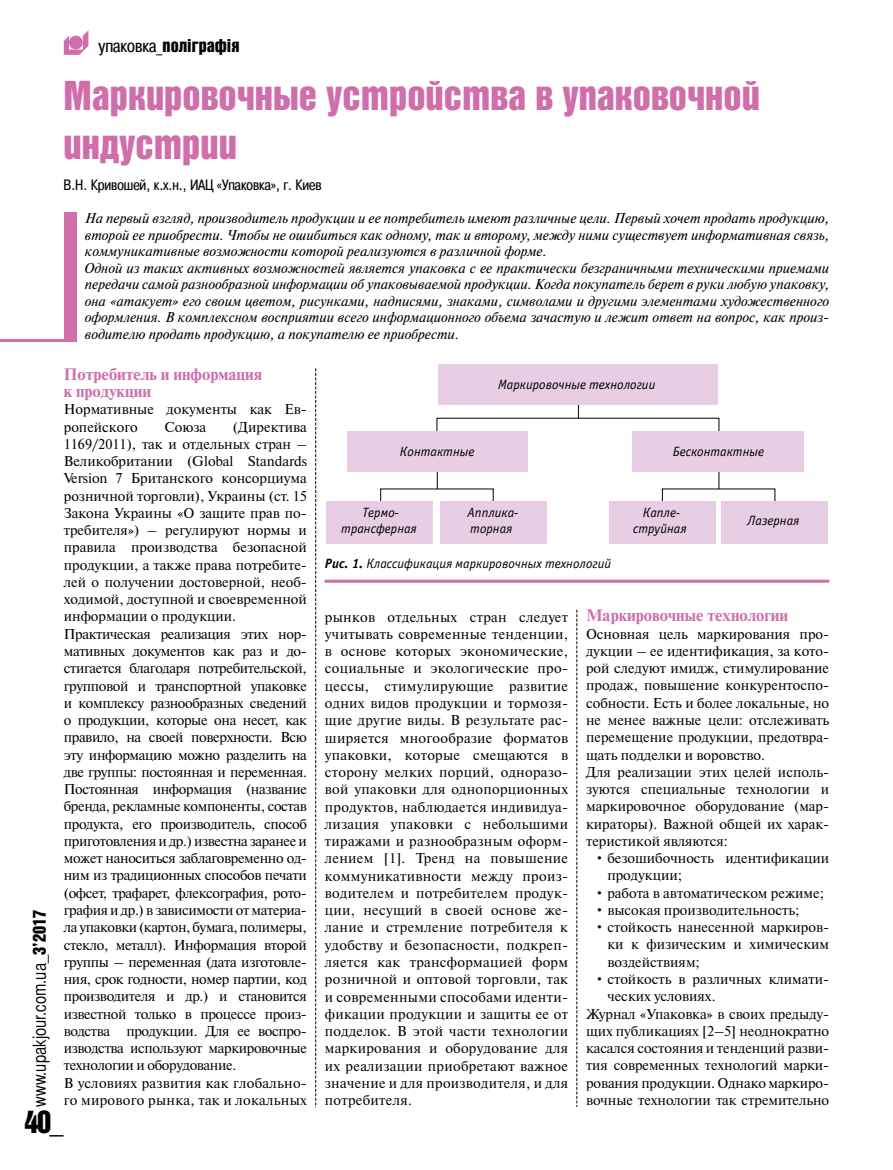
<style>
.page{position:relative;width:893px;height:1170px;background:#fff}
.page>*{position:absolute;margin:0;border:0;box-sizing:border-box;transform-origin:0 0}
.t1{font:40.5px/48.6px "Bastion Kontrast Alt C";color:#d06dab}
.t2{font:31.5px "Bastion Kontrast Alt C";color:#000}
.t3{font:18px "Bastion C";color:#000}
.t4{font:18px "Bastion Kontrast Alt C";color:#000}
.t5{font:700 16.5px/17.2px "Newton C";color:#d06dab}
.t6{font:15px "Pragmatica Cond C";color:#000}
.t7{font:14.25px/17.2px "Newton C";color:#000}
.t8{font:14.25px/17.2px "Newton C";letter-spacing:-.025em;color:#000}
.t9{font:italic 14.25px/16.5px "Newton C";color:#000}
.t10{font:italic 13.5px/16.2px "Officina Sans C";color:#000;text-align:center}
.s1{font-family:"Bastion Kontrast Alt C"}
.s2{font-family:"Pragmatica Cond C"}
.s3{font-weight:700}
</style>
<div class="page">
<svg style="left:64px;top:31px;width:24px;height:24px"></svg>
<svg style="left:577px;top:609px;width:1px;height:497px"></svg>
<svg style="left:315px;top:368px;width:1px;height:739px"></svg>
<div style="left:64px;top:213px;width:13px;height:129px;background:#d06dab"></div>
<hr style="left:0;top:339px;width:77px;height:3px;background:#d06dab">
<svg style="left:578px;top:404px;width:1px;height:14px"></svg>
<svg style="left:437px;top:472px;width:1px;height:16px"></svg>
<svg style="left:719px;top:472px;width:1px;height:16px"></svg>
<div style="left:439px;top:364px;width:279px;height:40px;background:#e7cee4"></div>
<div style="left:347px;top:431px;width:180px;height:41px;background:#e7cee4"></div>
<div style="left:633px;top:431px;width:171px;height:41px;background:#e7cee4"></div>
<div style="left:326px;top:501px;width:106px;height:43px;background:#e7cee4"></div>
<div style="left:440px;top:501px;width:106px;height:43px;background:#e7cee4"></div>
<div style="left:609px;top:501px;width:106px;height:43px;background:#e7cee4"></div>
<div style="left:722px;top:501px;width:106px;height:43px;background:#e7cee4"></div>
<hr style="left:324px;top:579px;width:505px;height:3px;background:#d06dab">
<p class="t3" style="left:29px;top:1106px;width:198px;rotate:-90deg">www.upakjour.com.ua_<span class="s1">3’2017</span></p>
<p class="t4" style="left:99px;top:36px;width:142px"><span class="s2">упаковка_</span>поліграфія</p>
<h1 class="t1" style="left:64px;top:72px;width:698px">Маркировочные устройства в упаковочной индустрии</h1>
<p class="t6" style="left:64px;top:176px;width:260px">В.Н. Кривошей, к.х.н., ИАЦ «Упаковка», г. Киев</p>
<p class="t9" style="left:85px;top:210px;width:746px">На первый взгляд, производитель продукции и ее потребитель имеют различные цели. Первый хочет продать продукцию, второй ее приобрести. Чтобы не ошибиться как одному, так и второму, между ними существует информативная связь, коммуникативные возможности которой реализуются в различной форме.<br>Одной из таких активных возможностей является упаковка с ее практически безграничными техническими приемами передачи самой разнообразной информации об упаковываемой продукции. Когда покупатель берет в руки любую упаковку, она «атакует» его своим цветом, рисунками, надписями, знаками, символами и другими элементами художественного оформления. В комплексном восприятии всего информационного объема зачастую и лежит ответ на вопрос, как произ&shy;водителю продать продукцию, а покупателю ее приобрести.</p>
<p class="t10" style="left:498px;top:376px;width:159px">Маркировочные технологии</p>
<p class="t5" style="left:64px;top:365px;width:200px">Потребитель и информация к продукции</p>
<p class="t7" style="left:64px;top:401px;width:245px">Нормативные документы как Ев&shy;ропейского</p>
<p class="t8" style="left:64px;top:418px;width:245px;text-indent:169px">(Директива 1169/2011), так и отдельных стран – Великобритании (Global Standards Version 7 Британского консорциума розничной торговли), Украины (ст. 15<br>Закона Украины «О защите прав по&shy;требителя») – регулируют нормы и правила производства безопасной продукции, а также права потребите&shy;лей о получении достоверной, необ&shy;ходимой, доступной и своевременной информации о продукции.<br>Практическая реализация этих нор&shy;мативных документов как раз и до&shy;стигается благодаря потребительской, групповой и транспортной упаковке и комплексу разнообразных сведений о продукции, которые она несет, как правило, на своей поверхности. Всю эту информацию можно разделить на две группы: постоянная и переменная.<br>Постоянная информация (название бренда, рекламные компоненты, состав продукта, его производитель, способ приготовления и др.) известна заранее и может наноситься заблаговременно од&shy;ним из традиционных способов печати (офсет, трафарет, флексография, рото&shy;графия и др.) в зависимости от материа&shy;ла упаковки (картон, бумага, полимеры, стекло, металл). Информация второй группы – переменная (дата изготовле&shy;ния, срок годности, номер партии, код производителя и др.) и становится известной только в процессе произ&shy;водства продукции. Для ее воспро&shy;изводства используют маркировочные технологии и оборудование.<br>В условиях развития как глобально&shy;го мирового рынка, так и локальных</p>
<p class="t7" style="left:164px;top:418px;width:43px">Союза</p>
<p class="t10" style="left:400px;top:444px;width:76px">Контактные</p>
<p class="t10" style="left:673px;top:444px;width:93px">Бесконтактные</p>
<p class="t10" style="left:341px;top:504px;width:77px">Термо&shy;трансферная</p>
<p class="t10" style="left:468px;top:504px;width:52px;text-align:left">Апплика&shy;торная</p>
<p class="t10" style="left:633px;top:504px;width:55px">Капле&shy;струйная</p>
<p class="t10" style="left:747px;top:512px;width:53px">Лазерная</p>
<p class="t10" style="left:325px;top:556px;width:288px"><span class="s3">Рис. 1.</span> Классификация маркировочных технологий</p>
<p class="t7" style="left:325px;top:608px;width:245px;text-align:justify">рынков отдельных стран следует учитывать современные тенденции, в основе которых экономические, социальные и экологические про&shy;цессы, стимулирующие развитие одних видов продукции и тормозя&shy;щие другие виды. В результате рас&shy;ширяется многообразие форматов упаковки, которые смещаются в сторону мелких порций, одноразо&shy;вой упаковки для однопорционных продуктов, наблюдается индивидуа&shy;лизация упаковки с небольшими тиражами и разнообразным оформ&shy;лением [1]. Тренд на повышение коммуникативности между произ&shy;водителем и потребителем продук&shy;ции, несущий в своей основе же&shy;лание и стремление потребителя к удобству и безопасности, подкреп&shy;ляется как трансформацией форм розничной и оптовой торговли, так и современными способами иденти&shy;фикации продукции и защиты ее от подделок. В этой части технологии маркирования и оборудование для их реализации приобретают важное значение и для производителя, и для потребителя.</p>
<p class="t5" style="left:586px;top:607px;width:204px">Маркировочные технологии</p>
<p class="t7" style="left:586px;top:625px;width:245px">Основная цель маркирования про&shy;дукции – ее идентификация, за кото&shy;рой следуют имидж, стимулирование продаж, повышение конкурентоспо&shy;собности. Есть и более локальные, но не менее важные цели: отслеживать перемещение продукции, предотвра&shy;щать подделки и воровство.<br>Для реализации этих целей исполь&shy;зуются специальные технологии и маркировочное оборудование (мар&shy;кираторы). Важной общей их харак&shy;теристикой являются:</p>
<p class="t7" style="left:607px;top:849px;width:223px;text-indent:-13px">• безошибочность идентификации продукции;</p>
<p class="t7" style="left:595px;top:884px;width:231px">• работа в автоматическом режиме;</p>
<p class="t7" style="left:595px;top:901px;width:207px">• высокая производительность;</p>
<p class="t7" style="left:607px;top:918px;width:223px;text-align:justify;text-indent:-13px">• стойкость нанесенной маркиров&shy;ки к физическим и химическим воздействиям;</p>
<p class="t7" style="left:595px;top:970px;width:236px">• стойкость в различных климати-</p>
<p class="t7" style="left:607px;top:987px;width:110px">ческих условиях.</p>
<p class="t7" style="left:586px;top:1004px;width:245px">Журнал «Упаковка» в своих предыду-</p>
<p class="t7" style="left:586px;top:1022px;width:245px">щих публикациях [2–5] неоднократно</p>
<p class="t7" style="left:586px;top:1039px;width:245px">касался состояния и тенденций разви-</p>
<p class="t7" style="left:586px;top:1056px;width:245px">тия современных технологий марки-</p>
<p class="t7" style="left:586px;top:1073px;width:245px">рования продукции. Однако маркиро-</p>
<p class="t7" style="left:586px;top:1091px;width:245px">вочные технологии так стремительно</p>
<h2 class="t2" style="left:25px;top:1105px;width:41px">40_</h2>
</div>
